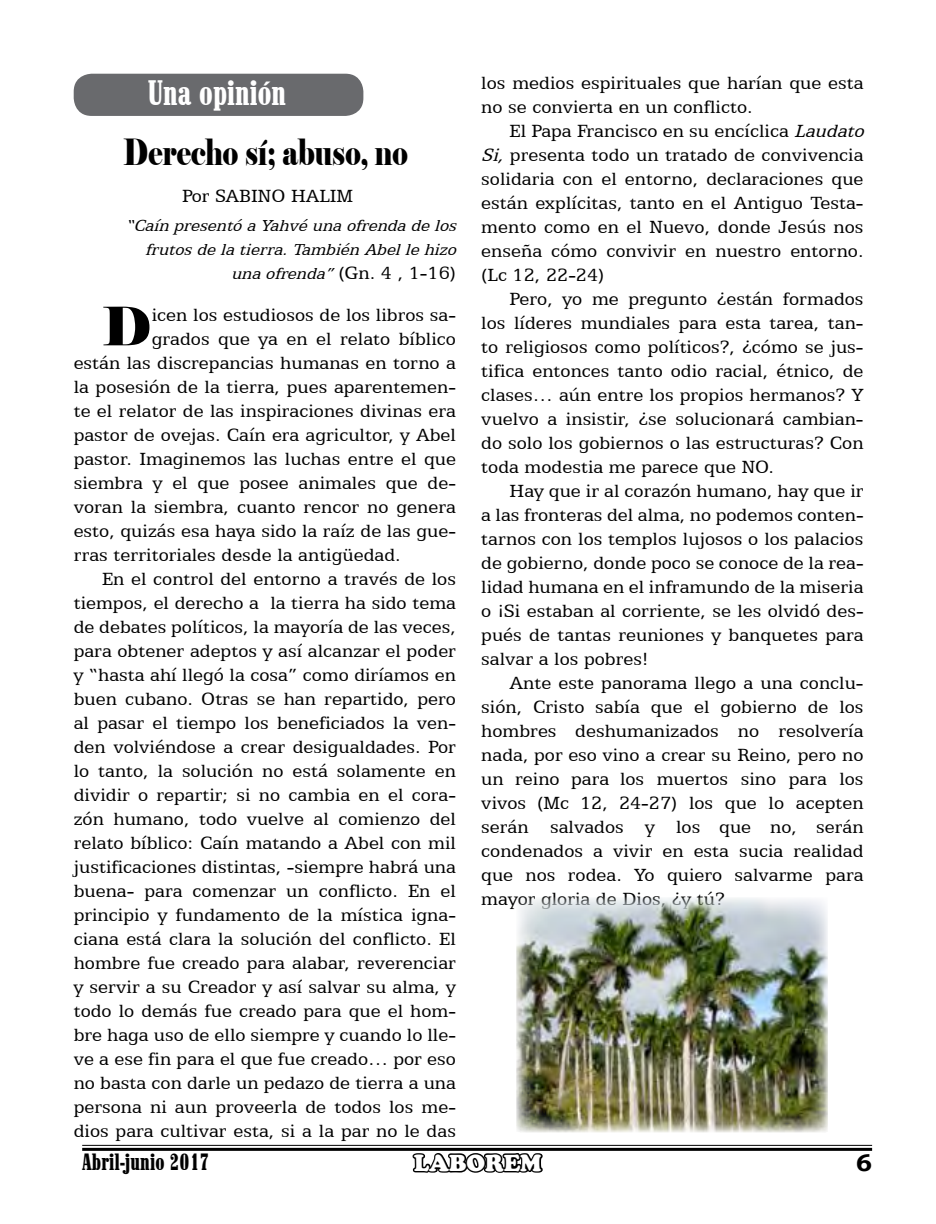
<style>
.page{position:relative;width:936px;height:1224px;background:#fff}
.page>*{position:absolute;margin:0;border:0;box-sizing:border-box;transform-origin:0 0}
.t1{font:53px "Elephant";color:#000}
.t2{font:36px "Elephant";color:#000;scale:.75 1}
.t3{font:36px "Marlboro";color:#fff}
.t4{font:24px "Marlboro";color:#000}
.t5{font:900 24px "Cooper";color:#fff}
.t6{font:700 24px "Bookman Old Style";color:#000}
.t7{font:20px/24px "Egyptian 505 BT";color:#000;text-align:justify}
.t8{font:italic 18px "Egyptian 505 BT";color:#000}
.s1{font-style:normal;font-size:20px}
.s2{font-style:italic}
</style>
<div class="page">
<hr style="left:82px;top:1145px;width:790px;height:1px;background:#000">
<hr style="left:82px;top:1148px;width:790px;height:3px;background:#000">
<svg style="left:410px;top:1132px;width:135px;height:41px"></svg>
<div style="left:74px;top:74px;width:289px;height:42px;background:#696a6d;border-radius:18px"></div>
<img style="left:516px;top:898px;width:312px;height:234px">
<h2 class="t3" style="left:148px;top:73px;width:140px">Una opinión</h2>
<h2 class="t2" style="left:123px;top:129px;width:381px">Derecho sí; abuso, no</h2>
<p class="t7" style="left:182px;top:184px;width:37px">Por sabi</p>
<p class="t7" style="left:258px;top:184px;width:85px">no halim</p>
<p class="t8" style="left:125px;top:215px;width:338px">“Caín presentóaYahvéunaofrendadelos</p>
<p class="t8" style="left:145px;top:239px;width:318px">frutosdelatierra.También Abellehizo</p>
<p class="t8" style="left:231px;top:263px;width:226px">unaofrenda”<span class="s1">( G n . 4 , 1 - 1 6 )</span></p>
<h1 class="t1" style="left:102px;top:293px;width:51px">D</h1>
<p class="t7" style="left:152px;top:303px;width:306px">icen los estudiosos de los libros sa-</p>
<p class="t7" style="left:152px;top:327px;width:306px">grados que ya en el relato bíblico</p>
<p class="t7" style="left:74px;top:351px;width:384px">están las discrepancias humanas en torno a</p>
<p class="t7" style="left:74px;top:375px;width:384px">la posesión de la tierra, pues aparentemen-</p>
<p class="t7" style="left:74px;top:399px;width:384px">te el relator de las inspiraciones divinas era</p>
<p class="t7" style="left:74px;top:423px;width:384px">pastor de ovejas. Caín era agricultor, y Abel</p>
<p class="t7" style="left:74px;top:447px;width:384px">pastor. Imaginemos las luchas entre el que</p>
<p class="t7" style="left:74px;top:471px;width:384px">siembra y el que posee animales que de-</p>
<p class="t7" style="left:74px;top:495px;width:384px">voran la siembra, cuanto rencor no genera</p>
<p class="t7" style="left:74px;top:519px;width:384px">esto, quizás esa haya sido la raíz de las gue-</p>
<p class="t7" style="left:74px;top:543px;width:329px">rras territoriales desde la antigüedad.</p>
<p class="t7" style="left:102px;top:567px;width:355px">En el control del entorno a través de los</p>
<p class="t7" style="left:74px;top:591px;width:384px">tiempos, el derecho a la tierra ha sido tema</p>
<p class="t7" style="left:74px;top:615px;width:384px">de debates políticos, la mayoría de las veces,</p>
<p class="t7" style="left:74px;top:639px;width:384px">para obtener adeptos y así alcanzar el poder</p>
<p class="t7" style="left:74px;top:663px;width:384px">y “hasta ahí llegó la cosa” como diríamos en</p>
<p class="t7" style="left:74px;top:687px;width:384px">buen cubano. Otras se han repartido, pero</p>
<p class="t7" style="left:74px;top:711px;width:384px">al pasar el tiempo los beneficiados la ven-</p>
<p class="t7" style="left:74px;top:735px;width:384px">den volviéndose a crear desigualdades. Por</p>
<p class="t7" style="left:74px;top:759px;width:384px">lo tanto, la solución no está solamente en</p>
<p class="t7" style="left:74px;top:783px;width:384px">dividir o repartir; si no cambia en el cora-</p>
<p class="t7" style="left:74px;top:807px;width:384px">zón humano, todo vuelve al comienzo del</p>
<p class="t7" style="left:74px;top:831px;width:384px">relato bíblico: Caín matando a Abel con mil</p>
<p class="t7" style="left:74px;top:855px;width:384px">justificaciones distintas, -siempre habrá una</p>
<p class="t7" style="left:74px;top:879px;width:384px">buena- para comenzar un conflicto. En el</p>
<p class="t7" style="left:74px;top:903px;width:384px">principio y fundamento de la mística igna-</p>
<p class="t7" style="left:74px;top:927px;width:384px">ciana está clara la solución del conflicto. El</p>
<p class="t7" style="left:74px;top:951px;width:384px">hombre fue creado para alabar, reverenciar</p>
<p class="t7" style="left:74px;top:975px;width:384px">y servir a su Creador y así salvar su alma, y</p>
<p class="t7" style="left:74px;top:999px;width:384px">todo lo demás fue creado para que el hom-</p>
<p class="t7" style="left:74px;top:1023px;width:384px">bre haga uso de ello siempre y cuando lo lle-</p>
<p class="t7" style="left:74px;top:1047px;width:384px">ve a ese fin para el que fue creado… por eso</p>
<p class="t7" style="left:74px;top:1071px;width:384px">no basta con darle un pedazo de tierra a una</p>
<p class="t7" style="left:74px;top:1095px;width:384px">persona ni aun proveerla de todos los me-</p>
<p class="t7" style="left:74px;top:1119px;width:384px">dios para cultivar esta, si a la par no le das</p>
<p class="t7" style="left:481px;top:70px;width:384px">los medios espirituales que harían que esta no se convierta en un conflicto.</p>
<p class="t7" style="left:481px;top:118px;width:390px;text-align:left;text-indent:28px">El Papa Francisco en su encíclica <span class="s2">Laudato Si,</span>presenta todo un tratado de convivencia solidaria con el entorno, declaraciones que están explícitas, tanto en el Antiguo Testa&shy;mento como en el Nuevo, donde Jesús nos enseña cómo convivir en nuestro entorno. (lc 12, 22-24)</p>
<p class="t7" style="left:481px;top:286px;width:384px;text-indent:28px">Pero, yo me pregunto ¿están formados los líderes mundiales para esta tarea, tan&shy;to religiosos como políticos?, ¿cómo se jus&shy;tifica entonces tanto odio racial, étnico, de clases… aún entre los propios hermanos? Y vuelvo a insistir, ¿se solucionará cambian&shy;do solo los gobiernos o las estructuras? Con toda modestia me parece que nO.</p>
<p class="t7" style="left:481px;top:478px;width:384px;text-indent:28px">Hay que ir al corazón humano, hay que ir a las fronteras del alma, no podemos conten&shy;tarnos con los templos lujosos o los palacios de gobierno, donde poco se conoce de la rea&shy;lidad humana en el inframundo de la miseria o ¡Si estaban al corriente, se les olvidó des&shy;pués de tantas reuniones y banquetes para salvar a los pobres!</p>
<p class="t7" style="left:481px;top:670px;width:384px;text-indent:28px">Ante este panorama llego a una conclu&shy;sión, Cristo sabía que el gobierno de los hombres deshumanizados no resolvería nada, por eso vino a crear su reino, pero no un reino para los muertos sino para los vivos (Mc 12, 24-27) los que lo acepten serán salvados y los que no, serán condenados a vivir en esta sucia realidad que nos rodea. Yo quiero salvarme para mayor gloria de Dios, ¿y tú?</p>
<p class="t4" style="left:82px;top:1149px;width:129px">Abril-junio 2017</p>
<p class="t5" style="left:414px;top:1149px;width:129px">LABOREM</p>
<p class="t6" style="left:856px;top:1145px;width:17px">6</p>
</div>
